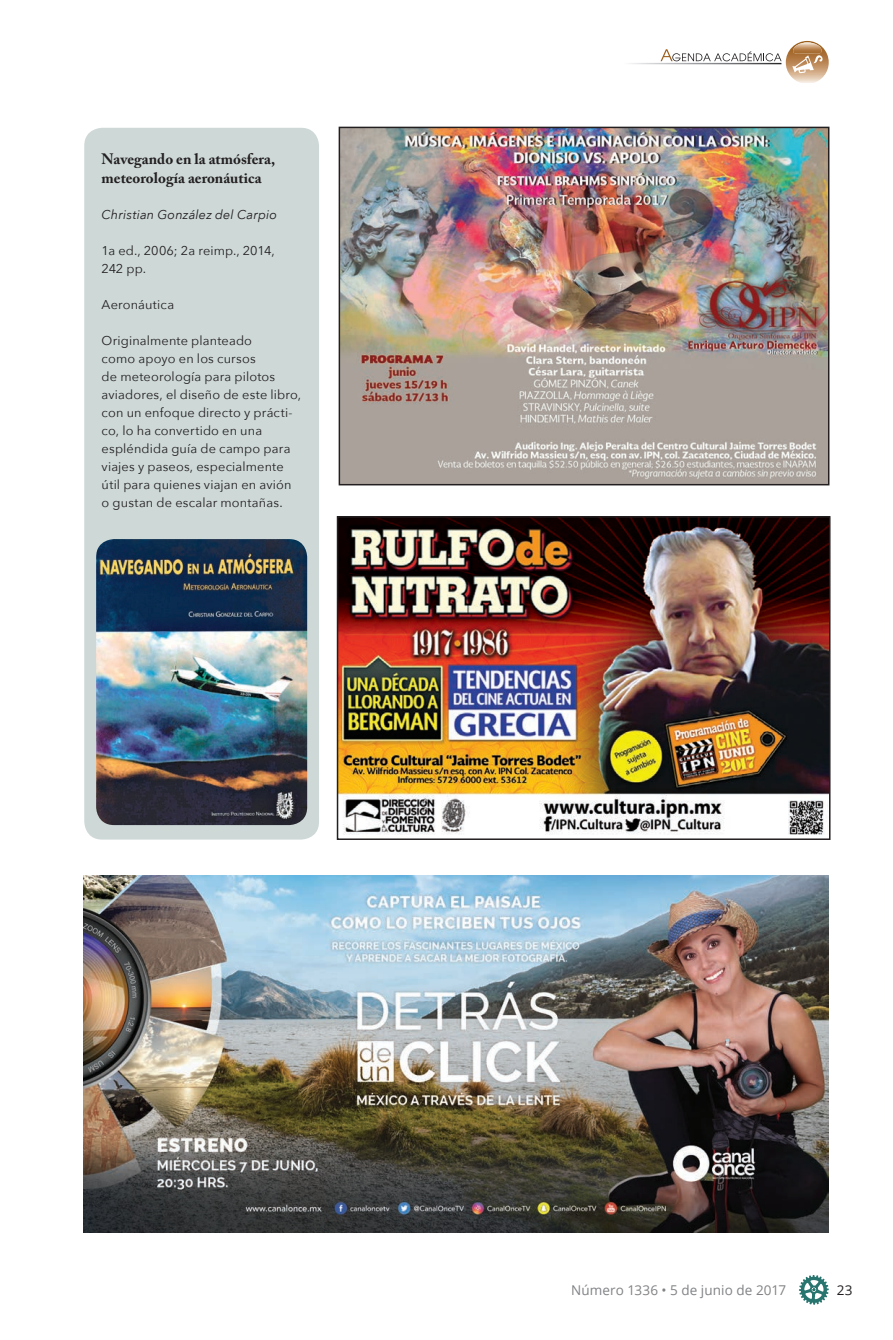
<style>
.page{position:relative;width:893px;height:1340px;background:#fff}
.page>*{position:absolute;margin:0;border:0;box-sizing:border-box;transform-origin:0 0}
.t1{font:700 15px/18.8px "Adobe Caslon Pro";color:#231f20}
.t2{font:13.5px "Open Sans";letter-spacing:.01em;color:#808285}
.t3{font:13.5px "Open Sans";color:#231f20}
.t4{font:12.75px/18px "Avenir Next";letter-spacing:.01em;color:#231f20}
.t5{font:italic 12.75px "Avenir Next";letter-spacing:.01em;color:#231f20}
</style>
<div class="page">
<svg style="left:799px;top:1275px;width:29px;height:29px"></svg>
<svg style="left:630px;top:63px;width:30px;height:1px"></svg>
<svg style="left:660px;top:41px;width:168px;height:42px"></svg>
<div style="left:84px;top:128px;width:235px;height:711px;background:#cdd8d7;border-radius:18px"></div>
<img style="left:84px;top:875px;width:744px;height:357px">
<img style="left:339px;top:519px;width:488px;height:316px">
<div style="left:336px;top:516px;width:494px;height:324px;border:2px solid #231f20"></div>
<img style="left:341px;top:130px;width:485px;height:352px">
<div style="left:338px;top:127px;width:491px;height:358px;border:2px solid #231f20"></div>
<img style="left:96px;top:539px;width:211px;height:286px">
<p class="t1" style="left:102px;top:149px;width:175px">Navegando en la atmósfera, meteorología aeronáutica</p>
<p class="t5" style="left:102px;top:203px;width:177px">Christian González del Carpio</p>
<p class="t4" style="left:102px;top:241px;width:175px">1a ed., 2006; 2a reimp., 2014,<br>242 pp.</p>
<p class="t4" style="left:102px;top:295px;width:74px">Aeronáutica</p>
<p class="t4" style="left:102px;top:331px;width:201px">Originalmente planteado<br>como apoyo en los cursos<br>de meteorología para pilotos aviadores, el diseño de este libro, con un enfoque directo y prácti&shy;co, lo ha convertido en una espléndida guía de campo para viajes y paseos, especialmente útil para quienes viajan en avión o gustan de escalar montañas.</p>
<p class="t2" style="left:570px;top:1280px;width:216px">Número 1336 • 5 de junio de 2017</p>
<p class="t3" style="left:836px;top:1280px;width:17px">23</p>
</div>
